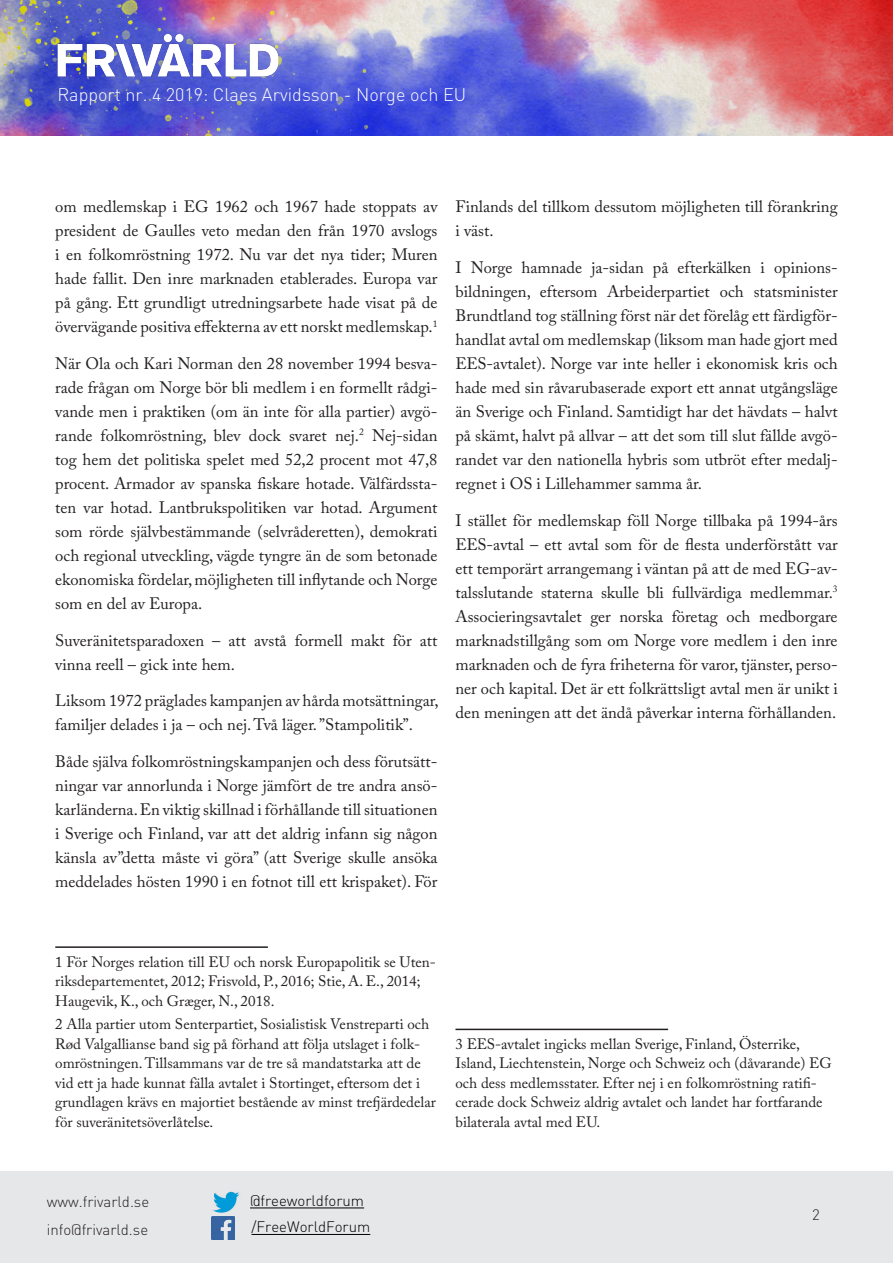
<style>
.page{position:relative;width:893px;height:1263px;background:#fff}
.page>*{position:absolute;margin:0;border:0;box-sizing:border-box;transform-origin:0 0}
.t1{font:300 18px "DIN";color:#fff}
.Brödtext{font:16.5px/24px "Adobe Caslon Pro";color:#231f20;text-align:justify}
.Fotnotstext{font:15px/19.5px "Adobe Caslon Pro";color:#231f20}
.t2{font:300 15px/28.2px "DIN";color:#231f20}
.t3{font:300 15px/26.5px "DIN";color:#000}
</style>
<div class="page">
<img style="left:0;top:1px;width:893px;height:135px">
<img style="left:55px;top:33px;width:226px;height:48px">
<div style="left:0;top:1172px;width:893px;height:91px;background:#e6e7e9"></div>
<hr style="left:250px;top:1207px;width:114px;height:1px;background:#000">
<hr style="left:251px;top:1234px;width:119px;height:1px;background:#000">
<img style="left:213px;top:1191px;width:27px;height:22px">
<img style="left:211px;top:1216px;width:24px;height:24px">
<hr style="left:55px;top:946px;width:213px;height:2px;background:#231f20">
<hr style="left:455px;top:1029px;width:213px;height:1px;background:#231f20">
<p class="t1" style="left:57px;top:83px;width:410px">Rapport nr. 4 2019: Claes Arvidsson - Norge och EU</p>
<p class="Brödtext" style="left:55px;top:194px;width:384px">om medlemskap i EG 1962 och 1967 hade stoppats av president de Gaulles veto medan den från 1970 avslogs i en folkomröstning 1972. Nu var det nya tider; Muren hade fallit. Den inre marknaden etablerades. Europa var på gång. Ett grundligt utredningsarbete hade visat på de övervägande positiva effekterna av ett norskt medlemskap.<sup>1</sup></p>
<p class="Brödtext" style="left:55px;top:351px;width:384px">När Ola och Kari Norman den 28 november 1994 besva&shy;rade frågan om Norge bör bli medlem i en formellt rådgi&shy;vande men i praktiken (om än inte för alla partier) avgö&shy;rande folkomröstning, blev dock svaret nej.<sup>2</sup> Nej-sidan tog hem det politiska spelet med 52,2 procent mot 47,8 procent. Armador av spanska fiskare hotade. Välfärdssta&shy;ten var hotad. Lantbrukspolitiken var hotad. Argument som rörde självbestämmande (selvråderetten), demokrati och regional utveckling, vägde tyngre än de som betonade ekonomiska fördelar, möjligheten till inflytande och Norge som en del av Europa.</p>
<p class="Brödtext" style="left:55px;top:628px;width:384px">Suveränitetsparadoxen – att avstå formell makt för att vinna reell – gick inte hem.</p>
<p class="Brödtext" style="left:55px;top:689px;width:385px">Liksom 1972 präglades kampanjen av hårda motsättningar, familjer delades i ja – och nej. Två läger. ”Stampolitik”.</p>
<p class="Brödtext" style="left:55px;top:749px;width:384px">Både själva folkomröstningskampanjen och dess förutsätt&shy;ningar var annorlunda i Norge jämfört de tre andra ansö&shy;karländerna. En viktig skillnad i förhållande till situationen i Sverige och Finland, var att det aldrig infann sig någon känsla av”detta måste vi göra” (att Sverige skulle ansöka meddelades hösten 1990 i en fotnot till ett krispaket). För</p>
<p class="Brödtext" style="left:455px;top:194px;width:384px">Finlands del tillkom dessutom möjligheten till förankring i väst.</p>
<p class="Brödtext" style="left:455px;top:255px;width:384px">I Norge hamnade ja-sidan på efterkälken i opinions&shy;bildningen, eftersom Arbeiderpartiet och statsminister Brundtland tog ställning först när det förelåg ett färdigför&shy;handlat avtal om medlemskap (liksom man hade gjort med EES-avtalet). Norge var inte heller i ekonomisk kris och hade med sin råvarubaserade export ett annat utgångsläge än Sverige och Finland. Samtidigt har det hävdats – halvt på skämt, halvt på allvar – att det som till slut fällde avgö&shy;randet var den nationella hybris som utbröt efter medalj&shy;regnet i OS i Lillehammer samma år.</p>
<p class="Brödtext" style="left:455px;top:508px;width:384px">I stället för medlemskap föll Norge tillbaka på 1994-års EES-avtal – ett avtal som för de flesta underförstått var ett temporärt arrangemang i väntan på att de med EG-av&shy;talsslutande staterna skulle bli fullvärdiga medlemmar.<sup>3<br></sup>Associeringsavtalet ger norska företag och medborgare marknadstillgång som om Norge vore medlem i den inre marknaden och de fyra friheterna för varor, tjänster, perso&shy;ner och kapital. Det är ett folkrättsligt avtal men är unikt i den meningen att det ändå påverkar interna förhållanden.</p>
<p class="Fotnotstext" style="left:55px;top:952px;width:382px">1 För Norges relation till EU och norsk Europapolitik se Uten&shy;riksdepartementet, 2012; Frisvold, P., 2016; Stie, A. E., 2014;<br>Haugevik, K., och Græger, N., 2018.</p>
<p class="Fotnotstext" style="left:55px;top:1014px;width:382px">2 Alla partier utom Senterpartiet, Sosialistisk Venstreparti och Rød Valgallianse band sig på förhand att följa utslaget i folk&shy;omröstningen. Tillsammans var de tre så mandatstarka att de vid ett ja hade kunnat fälla avtalet i Stortinget, eftersom det i grundlagen krävs en majortiet bestående av minst trefjärdedelar för suveränitetsöverlåtelse.</p>
<p class="Fotnotstext" style="left:455px;top:1034px;width:378px">3 EES-avtalet ingicks mellan Sverige, Finland, Österrike, Island, Liechtenstein, Norge och Schweiz och (dåvarande) EG och dess medlemsstater. Efter nej i en folkomröstning ratifi&shy;cerade dock Schweiz aldrig avtalet och landet har fortfarande bilaterala avtal med EU.</p>
<p class="t2" style="left:47px;top:1187px;width:104px">www.frivarld.se info@frivarld.se</p>
<p class="t3" style="left:250px;top:1187px;width:122px">@freeworldforum /FreeWorldForum</p>
<p class="t2" style="left:812px;top:1200px;width:9px">2</p>
</div>
